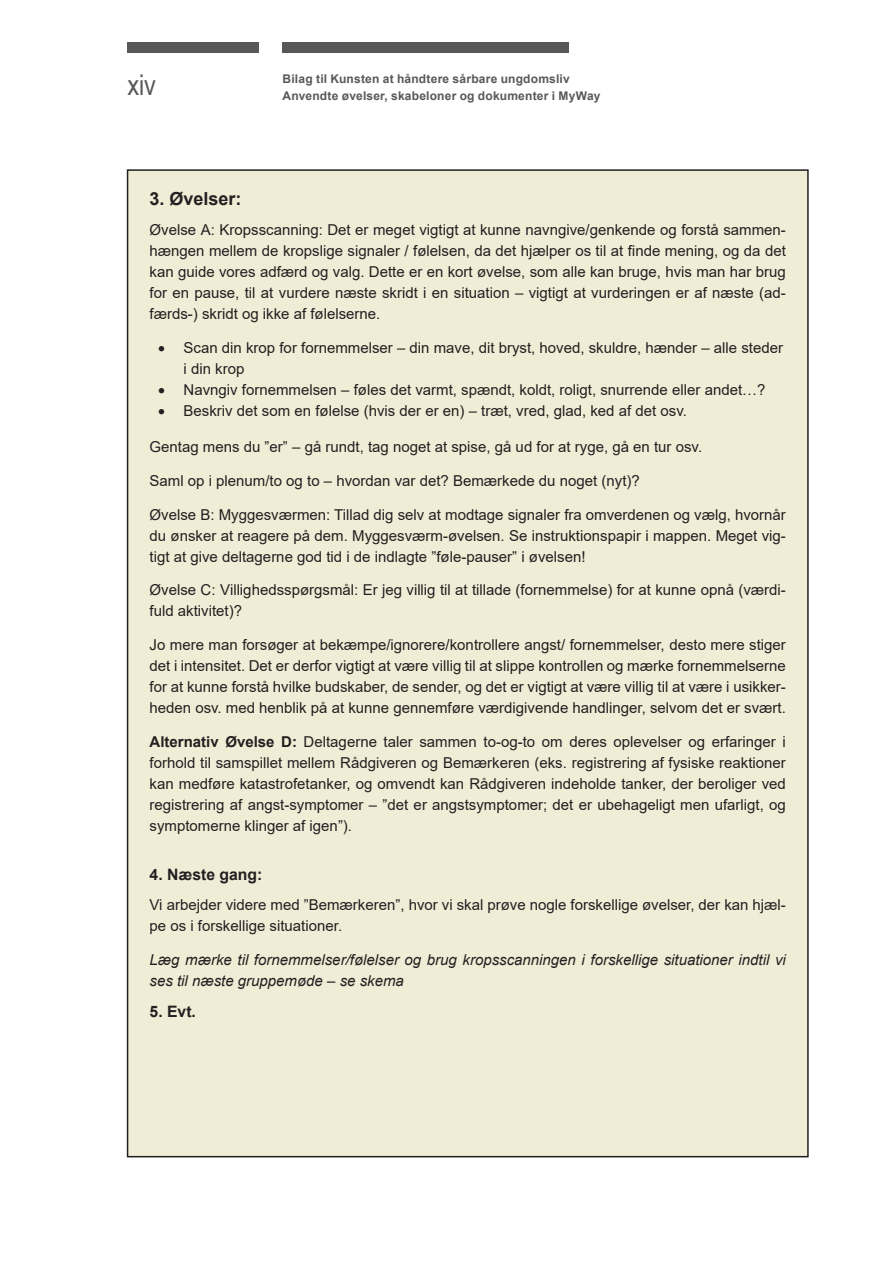
<style>
.page{position:relative;width:893px;height:1263px;background:#fff}
.page>*{position:absolute;margin:0;border:0;box-sizing:border-box;transform-origin:0 0}
.t1{font:28.65px "Arial Narrow";color:#57585a}
.t2{font:700 18px "Arial";color:#231f20}
.t3{font:700 15.75px "Arial";color:#231f20}
.t4{font:15px/21px "Arial";color:#231f20;text-align:justify}
.t5{font:italic 15px/21px "Arial";color:#231f20}
.t6{font:700 12px "Arial";letter-spacing:.015em;color:#57585a}
.s1{font-weight:700}
</style>
<div class="page">
<div style="left:128px;top:43px;width:131px;height:10px;background:#57585a"></div>
<div style="left:283px;top:43px;width:286px;height:10px;background:#57585a"></div>
<div style="left:128px;top:170px;width:680px;height:987px;background:#f0edd7"></div>
<h1 class="t1" style="left:128px;top:64px;width:30px">xiv</h1>
<p class="t6" style="left:283px;top:70px;width:289px">Bilag til Kunsten at håndtere sårbare ungdomsliv</p>
<p class="t6" style="left:283px;top:87px;width:319px">Anvendte øvelser, skabeloner og dokumenter i MyWay</p>
<p class="t2" style="left:150px;top:186px;width:94px">3. Øvelser:</p>
<p class="t4" style="left:150px;top:219px;width:638px">Øvelse A: Kropsscanning: Det er meget vigtigt at kunne navngive/genkende og forstå sammen&shy;hængen mellem de kropslige signaler / følelsen, da det hjælper os til at finde mening, og da det kan guide vores adfærd og valg. Dette er en kort øvelse, som alle kan bruge, hvis man har brug for en pause, til at vurdere næste skridt i en situation – vigtigt at vurderingen er af næste (ad&shy;færds-) skridt og ikke af følelserne.</p>
<p class="t4" style="left:184px;top:337px;width:601px;text-indent:-26px">• Scan din krop for fornemmelser – din mave, dit bryst, hoved, skuldre, hænder – alle steder i din krop</p>
<p class="t4" style="left:158px;top:379px;width:609px">• Navngiv fornemmelsen – føles det varmt, spændt, koldt, roligt, snurrende eller andet…?</p>
<p class="t4" style="left:158px;top:400px;width:530px">• Beskriv det som en følelse (hvis der er en) – træt, vred, glad, ked af det osv.</p>
<p class="t4" style="left:150px;top:436px;width:554px">Gentag mens du ”er” – gå rundt, tag noget at spise, gå ud for at ryge, gå en tur osv.</p>
<p class="t4" style="left:150px;top:470px;width:492px">Saml op i plenum/to og to – hvordan var det? Bemærkede du noget (nyt)?</p>
<p class="t4" style="left:150px;top:504px;width:638px">Øvelse B: Myggesværmen: Tillad dig selv at modtage signaler fra omverdenen og vælg, hvornår du ønsker at reagere på dem. Myggesværm-øvelsen. Se instruktionspapir i mappen. Meget vig&shy;tigt at give deltagerne god tid i de indlagte ”føle-pauser” i øvelsen!</p>
<p class="t4" style="left:150px;top:579px;width:638px">Øvelse C: Villighedsspørgsmål: Er jeg villig til at tillade (fornemmelse) for at kunne opnå (værdi&shy;fuld aktivitet)?</p>
<p class="t4" style="left:150px;top:634px;width:638px">Jo mere man forsøger at bekæmpe/ignorere/kontrollere angst/ fornemmelser, desto mere stiger det i intensitet. Det er derfor vigtigt at være villig til at slippe kontrollen og mærke fornemmelserne for at kunne forstå hvilke budskaber, de sender, og det er vigtigt at være villig til at være i usikker&shy;heden osv. med henblik på at kunne gennemføre værdigivende handlinger, selvom det er svært.</p>
<p class="t4" style="left:150px;top:731px;width:638px"><span class="s1">Alternativ Øvelse D:</span> Deltagerne taler sammen to-og-to om deres oplevelser og erfaringer i forhold til samspillet mellem Rådgiveren og Bemærkeren (eks. registrering af fysiske reaktioner kan medføre katastrofetanker, og omvendt kan Rådgiveren indeholde tanker, der beroliger ved registrering af angst-symptomer – ”det er angstsymptomer; det er ubehageligt men ufarligt, og symptomerne klinger af igen”).</p>
<p class="t3" style="left:150px;top:863px;width:114px">4. Næste gang:</p>
<p class="t4" style="left:150px;top:894px;width:638px">Vi arbejder videre med ”Bemærkeren”, hvor vi skal prøve nogle forskellige øvelser, der kan hjæl&shy;pe os i forskellige situationer.</p>
<p class="t5" style="left:150px;top:949px;width:638px">Læg mærke til fornemmelser/følelser og brug kropsscanningen i forskellige situationer indtil vi ses til næste gruppemøde – se skema</p>
<p class="t3" style="left:150px;top:1000px;width:48px">5. Evt.</p>
</div>
